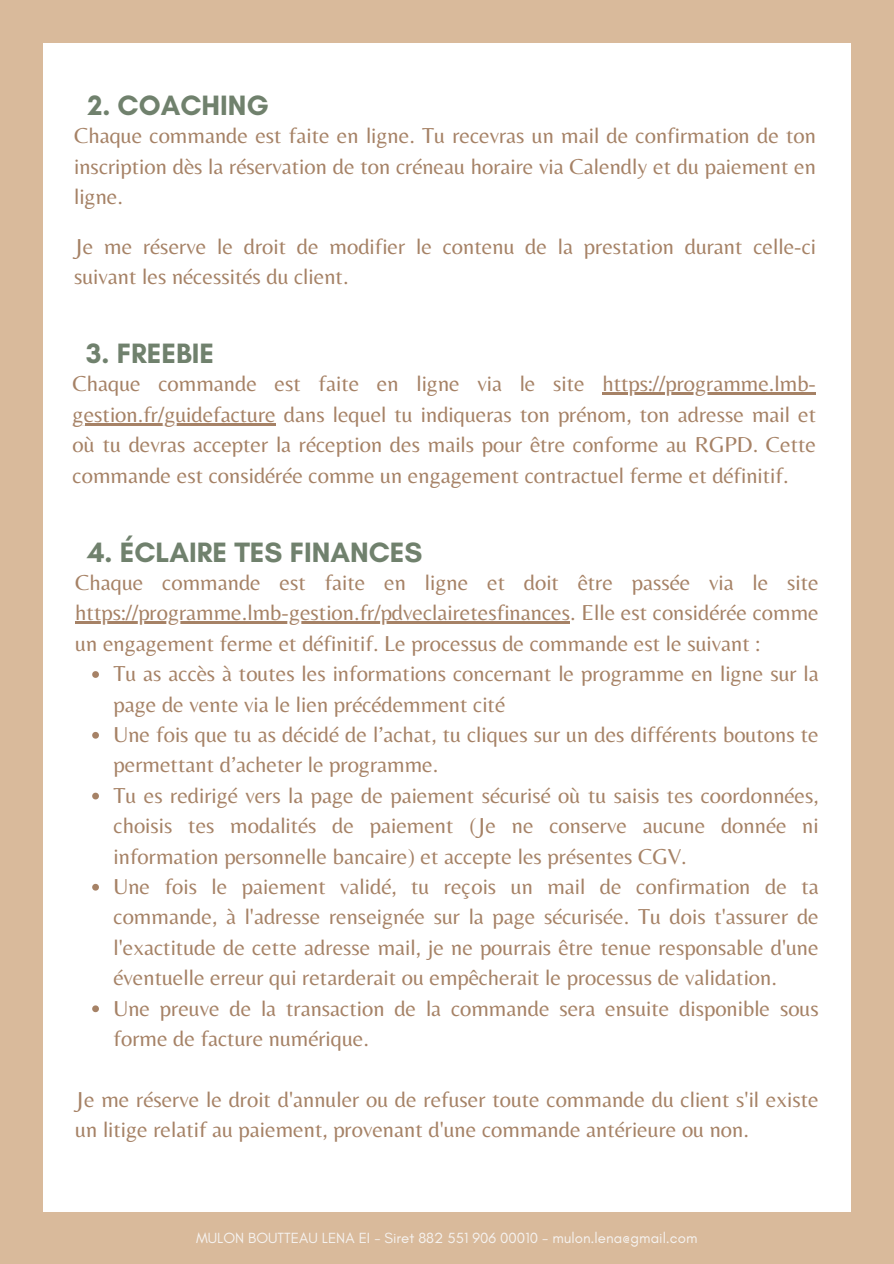
<style>
.page{position:relative;width:894px;height:1264px;background:#fff}
.page>*{position:absolute;margin:0;border:0;box-sizing:border-box;transform-origin:0 0}
.t1{font:700 28.5px "Glacial Indifference";color:#70816d}
.t2{font:22.5px/30.3px "Belleza";color:#a68266}
.t3{font:15px "Glacial Indifference";color:#f6f3f0}
</style>
<div class="page">
<div style="left:0;top:0;width:893px;height:43px;background:#d9ba9b"></div>
<div style="left:0;top:0;width:43px;height:1263px;background:#d9ba9b"></div>
<div style="left:851px;top:0;width:42px;height:1263px;background:#d9ba9b"></div>
<div style="left:0;top:1212px;width:893px;height:51px;background:#d9ba9b"></div>
<hr style="left:602px;top:392px;width:213px;height:3px;background:#a68266">
<hr style="left:73px;top:423px;width:203px;height:2px;background:#a68266">
<hr style="left:75px;top:621px;width:495px;height:3px;background:#a68266">
<svg style="left:92px;top:671px;width:7px;height:7px"></svg>
<svg style="left:92px;top:732px;width:7px;height:6px"></svg>
<svg style="left:92px;top:792px;width:7px;height:7px"></svg>
<svg style="left:92px;top:883px;width:7px;height:7px"></svg>
<svg style="left:92px;top:1005px;width:7px;height:7px"></svg>
<h1 class="t1" style="left:88px;top:88px;width:183px">2. COACHING</h1>
<h2 class="t2" style="left:74px;top:120px;width:743px;text-align:justify">Chaque commande est faite en ligne. Tu recevras un mail de confirmation de ton inscription dès la réservation de ton créneau horaire via Calendly et du paiement en ligne.</h2>
<h2 class="t2" style="left:74px;top:230px;width:743px">Je me réserve le droit de modifier le contenu de la prestation durant celle-ci suivant les nécessités du client.</h2>
<h2 class="t1" style="left:86px;top:336px;width:129px">3. FREEBIE</h2>
<h1 class="t2" style="left:73px;top:368px;width:513px">Chaque commande est faite en ligne via le site</h1>
<h2 class="t2" style="left:602px;top:368px;width:215px">https://programme.lmb-</h2>
<p class="t2" style="left:73px;top:399px;width:744px;text-align:justify">gestion.fr/guidefacture dans lequel tu indiqueras ton prénom, ton adresse mail et où tu devras accepter la réception des mails pour être conforme au RGPD. Cette commande est considérée comme un engagement contractuel ferme et définitif.</p>
<p class="t1" style="left:87px;top:534px;width:336px">4. ÉCLAIRE TES FINANCES</p>
<p class="t2" style="left:75px;top:567px;width:744px">Chaque commande est faite en ligne et doit être passée via le site</p>
<p class="t2" style="left:75px;top:597px;width:744px">https://programme.lmb-gestion.fr/pdveclairetesfinances. Elle est considérée comme</p>
<p class="t2" style="left:75px;top:627px;width:686px">un engagement ferme et définitif. Le processus de commande est le suivant :</p>
<p class="t2" style="left:113px;top:658px;width:706px">Tu as accès à toutes les informations concernant le programme en ligne sur la</p>
<p class="t2" style="left:113px;top:688px;width:706px">page de vente via le lien précédemment cité<br>Une fois que tu as décidé de l’achat, tu cliques sur un des différents boutons te</p>
<p class="t2" style="left:113px;top:749px;width:706px">permettant d’acheter le programme.<br>Tu es redirigé vers la page de paiement sécurisé où tu saisis tes coordonnées,</p>
<h2 class="t2" style="left:113px;top:810px;width:706px">choisis tes modalités de paiement (Je ne conserve aucune donnée ni information personnelle bancaire) et accepte les présentes CGV.<br>Une fois le paiement validé, tu reçois un mail de confirmation de ta</h2>
<p class="t2" style="left:113px;top:901px;width:706px">commande, à l'adresse renseignée sur la page sécurisée. Tu dois t'assurer de l'exactitude de cette adresse mail, je ne pourrais être tenue responsable d'une éventuelle erreur qui retarderait ou empêcherait le processus de validation.<br>Une preuve de la transaction de la commande sera ensuite disponible sous forme de facture numérique.</p>
<p class="t2" style="left:75px;top:1083px;width:744px">Je me réserve le droit d'annuler ou de refuser toute commande du client s'il existe un litige relatif au paiement, provenant d'une commande antérieure ou non.</p>
<h1 class="t3" style="left:196px;top:1228px;width:502px">MULON BOUTTEAU LENA EI - Siret 882 551 906 00010 - mulon.lena@gmail.com</h1>
</div>
